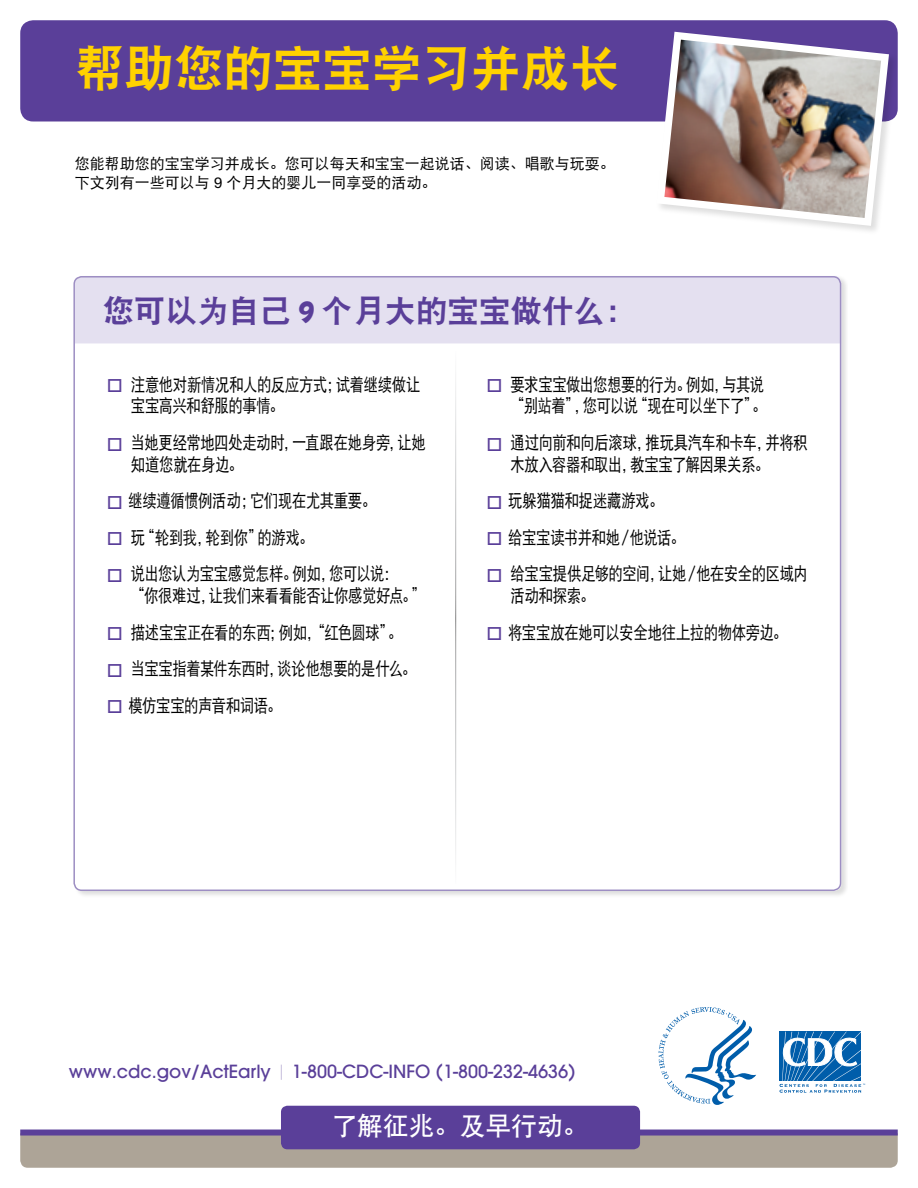
<style>
.page{position:relative;width:918px;height:1188px;background:#fff}
.page>*{position:absolute;margin:0;border:0;box-sizing:border-box;transform-origin:0 0}
.t1{font:49.5px "DFP Hei W9";color:#ffd200}
.t2{font:31.5px "DFP Hei W9";color:#5a3f99}
.t3{font:25.65px "DFP Hei W7";color:#fff}
.t4{font:18px/21.6px "DFP Hei W5";letter-spacing:-.03em;color:#000;scale:.8 1}
.t5{font:500 18px "Avant Garde";color:#5a3f99}
.t6{font:18px "DFP Hei W5";letter-spacing:-.01em;color:#000;scale:.8 1}
.t7{font:15px "DFP Hei W5";color:#000}
.s1{font-family:"Helvetica Neue"}
.s2{font-family:"Coop";font-weight:800}
.s3{color:#5a3f99}
.s4{font-weight:200;color:#9d8ec3}
</style>
<div class="page">
<div style="left:74px;top:275px;width:774px;height:623px;background:#000;opacity:.13"></div>
<div style="left:75px;top:276px;width:766px;height:615px;background:#fff;border-radius:8px"></div>
<div style="left:75px;top:276px;width:766px;height:67px;background:#e4e0f0"></div>
<div style="left:20px;top:20px;width:878px;height:102px;background:#5a3f99;border-radius:13px"></div>
<div style="left:656px;top:31px;width:243px;height:204px;background:#000;opacity:.13"></div>
<svg style="left:656px;top:32px;width:233px;height:194px"></svg>
<img style="left:664px;top:40px;width:217px;height:178px">
<div style="left:20px;top:1136px;width:878px;height:32px;background:#ada497"></div>
<div style="left:20px;top:1130px;width:878px;height:6px;background:#5a3f99"></div>
<div style="left:281px;top:1106px;width:359px;height:43px;background:#5a3f99;border-radius:6px"></div>
<svg style="left:779px;top:1031px;width:82px;height:1px"></svg>
<svg style="left:779px;top:1032px;width:86px;height:61px"></svg>
<svg style="left:658px;top:1007px;width:98px;height:98px"></svg>
<p class="t1" style="left:75px;top:44px;width:546px">帮助您的宝宝学习并成长</p>
<p class="t7" style="left:75px;top:156px;width:541px">您能帮助您的宝宝学习并成长。您可以每天和宝宝一起说话、阅读、唱歌与玩耍。</p>
<p class="t7" style="left:75px;top:175px;width:363px">下文列有一些可以与 <span class="s1">9</span> 个月大的婴儿一同享受的活动。</p>
<p class="t2" style="left:103px;top:295px;width:535px">您可以为自己 <span class="s2">9</span> 个月大的宝宝做什么：</p>
<p class="t4" style="left:131px;top:374px;width:363px;text-indent:-24px"><span class="s3">□</span> 注意他对新情况和人的反应方式；试着继续做让宝宝高兴和舒服的事情。</p>
<p class="t4" style="left:131px;top:432px;width:370px;text-indent:-24px"><span class="s3">□</span> 当她更经常地四处走动时，一直跟在她身旁，让她知道您就在身边。</p>
<p class="t4" style="left:107px;top:490px;width:338px"><span class="s3">□</span> 继续遵循惯例活动；它们现在尤其重要。</p>
<p class="t4" style="left:107px;top:527px;width:260px"><span class="s3">□</span> 玩“轮到我，轮到你”的游戏。</p>
<p class="t4" style="left:131px;top:563px;width:370px;text-indent:-24px"><span class="s3">□</span> 说出您认为宝宝感觉怎样。例如，您可以说：<br>“你很难过，让我们来看看能否让你感觉好点。”</p>
<p class="t4" style="left:107px;top:621px;width:370px"><span class="s3">□</span> 描述宝宝正在看的东西；例如，“红色圆球”。</p>
<p class="t4" style="left:107px;top:658px;width:388px"><span class="s3">□</span> 当宝宝指着某件东西时，谈论他想要的是什么。</p>
<p class="t4" style="left:107px;top:695px;width:220px"><span class="s3">□</span> 模仿宝宝的声音和词语。</p>
<p class="t4" style="left:487px;top:374px;width:351px;text-align:right"><span class="s3">□</span> 要求宝宝做出您想要的行为。例如，与其说“别站着”，您可以说“现在可以坐下了”。</p>
<p class="t4" style="left:511px;top:432px;width:373px;text-indent:-24px"><span class="s3">□</span> 通过向前和向后滚球，推玩具汽车和卡车，并将积木放入容器和取出，教宝宝了解因果关系。</p>
<p class="t6" style="left:487px;top:492px;width:223px"><span class="s3">□</span> 玩躲猫猫和捉迷藏游戏。</p>
<p class="t4" style="left:487px;top:527px;width:249px"><span class="s3">□</span> 给宝宝读书并和她／他说话。</p>
<p class="t4" style="left:511px;top:563px;width:373px;text-indent:-24px"><span class="s3">□</span> 给宝宝提供足够的空间，让她／他在安全的区域内活动和探索。</p>
<p class="t4" style="left:487px;top:621px;width:377px"><span class="s3">□</span> 将宝宝放在她可以安全地往上拉的物体旁边。</p>
<p class="t5" style="left:69px;top:1061px;width:508px">www.cdc.gov/ActEarly <span class="s4">|</span> 1-800-CDC-INFO (1-800-232-4636)</p>
<p class="t3" style="left:332px;top:1113px;width:258px">了解征兆。及早行动。</p>
</div>
